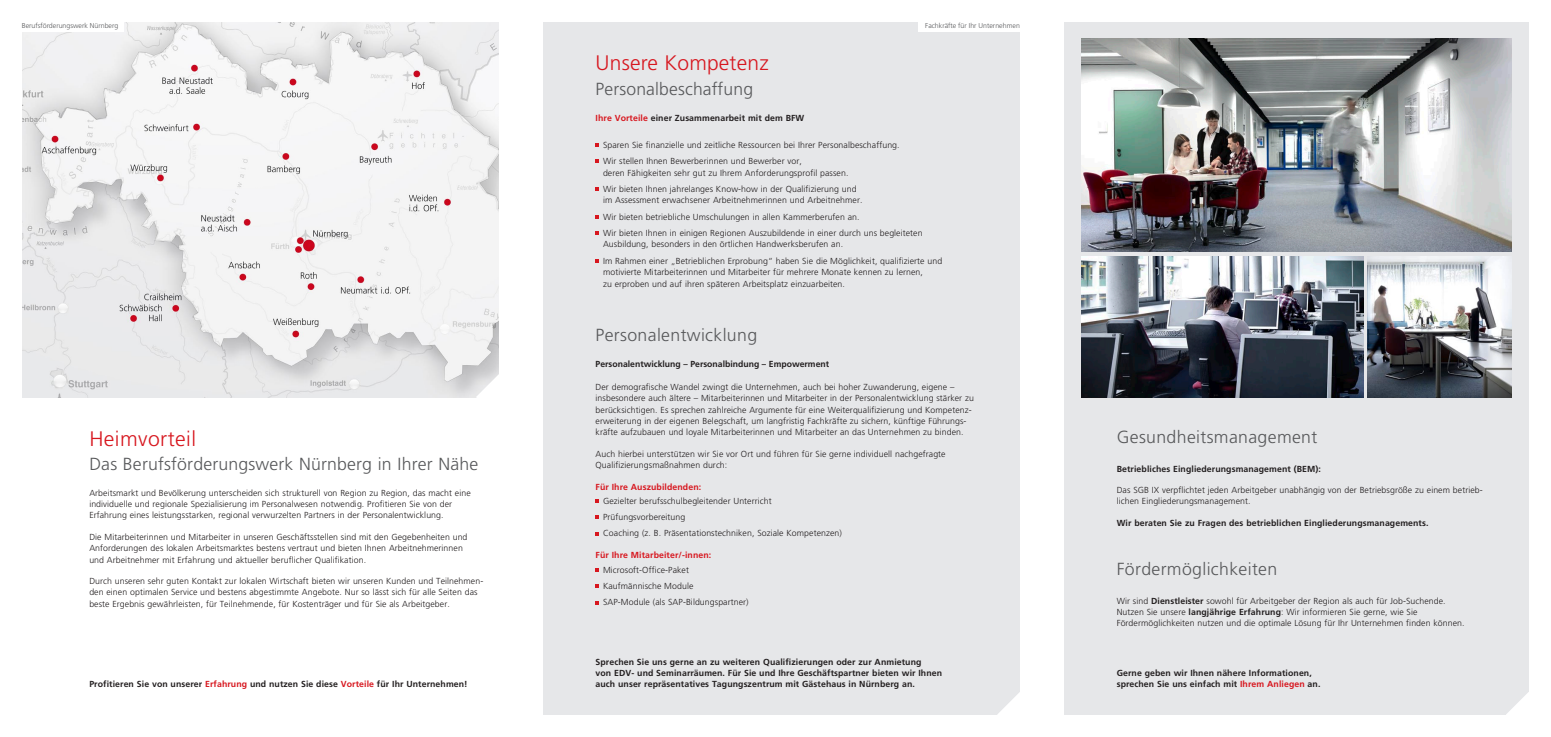
<style>
.page{position:relative;width:1551px;height:737px;background:#fff}
.page>*{position:absolute;margin:0;border:0;box-sizing:border-box;transform-origin:0 0}
.t1{font:300 21px "Frutiger";letter-spacing:.01em;color:#d7171f}
.t2{font:300 17.5px "Frutiger";letter-spacing:.02em;color:#57585a}
.t3{font:300 8.75px/11.4px "Frutiger";letter-spacing:.01em;color:#231f20}
.t4{font:700 8.75px/11.4px "Frutiger";letter-spacing:.01em;color:#231f20}
.t5{font:700 8.75px "Frutiger";letter-spacing:.01em;color:#d7171f}
.t6{font:300 7px "Frutiger";color:#57585a}
.s1{color:#d7171f}
.s2{font-weight:700}
</style>
<div class="page">
<div style="left:1064px;top:22px;width:464px;height:692px;background:#e6e7e9"></div>
<div style="left:543px;top:22px;width:476px;height:692px;background:#e6e7e9"></div>
<img style="left:22px;top:22px;width:477px;height:375px">
<img style="left:1081px;top:38px;width:430px;height:214px">
<img style="left:1367px;top:257px;width:144px;height:140px">
<img style="left:1081px;top:257px;width:281px;height:140px">
<svg style="left:1505px;top:693px;width:23px;height:22px"></svg>
<svg style="left:998px;top:693px;width:21px;height:21px"></svg>
<svg style="left:476px;top:374px;width:23px;height:24px"></svg>
<div style="left:0;top:0;width:124px;height:31px;background:#fff"></div>
<div style="left:918px;top:0;width:112px;height:31px;background:#fff"></div>
<svg style="left:595px;top:143px;width:4px;height:4px"></svg>
<svg style="left:595px;top:160px;width:4px;height:3px"></svg>
<svg style="left:595px;top:187px;width:4px;height:4px"></svg>
<svg style="left:595px;top:215px;width:4px;height:4px"></svg>
<svg style="left:595px;top:231px;width:4px;height:4px"></svg>
<svg style="left:595px;top:259px;width:4px;height:4px"></svg>
<svg style="left:595px;top:499px;width:4px;height:4px"></svg>
<svg style="left:595px;top:515px;width:4px;height:4px"></svg>
<svg style="left:595px;top:532px;width:4px;height:3px"></svg>
<svg style="left:595px;top:568px;width:4px;height:4px"></svg>
<svg style="left:595px;top:584px;width:4px;height:4px"></svg>
<svg style="left:595px;top:601px;width:4px;height:3px"></svg>
<p class="t6" style="left:22px;top:21px;width:98px">Berufsförderungswerk Nürnberg</p>
<h1 class="t1" style="left:89px;top:426px;width:108px">Heimvorteil</h1>
<h2 class="t2" style="left:89px;top:454px;width:390px">Das Berufsförderungswerk Nürnberg in Ihrer Nähe</h2>
<p class="t3" style="left:89px;top:487px;width:383px">Arbeitsmarkt und Bevölkerung unterscheiden sich strukturell von Region zu Region, das macht eine individuelle und regionale Spezialisierung im Personalwesen notwendig. Profitieren Sie von der<br>Erfahrung eines leistungsstarken, regional verwurzelten Partners in der Personalentwicklung.</p>
<p class="t3" style="left:89px;top:531px;width:379px">Die Mitarbeiterinnen und Mitarbeiter in unseren Geschäftsstellen sind mit den Gegebenheiten und<br>Anforderungen des lokalen Arbeitsmarktes bestens vertraut und bieten Ihnen Arbeitnehmerinnen und Arbeitnehmer mit Erfahrung und aktueller beruflicher Qualifikation.</p>
<p class="t3" style="left:89px;top:575px;width:395px">Durch unseren sehr guten Kontakt zur lokalen Wirtschaft bieten wir unseren Kunden und Teilnehmen&shy;den einen optimalen Service und bestens abgestimmte Angebote. Nur so lässt sich für alle Seiten das beste Ergebnis gewährleisten, für Teilnehmende, für Kostenträger und für Sie als Arbeitgeber.</p>
<p class="t4" style="left:89px;top:678px;width:380px">Profitieren Sie von unserer <span class="s1">Erfahrung</span> und nutzen Sie diese <span class="s1">Vorteile</span> für Ihr Unternehmen!</p>
<h1 class="t1" style="left:595px;top:51px;width:175px">Unsere Kompetenz</h1>
<h2 class="t2" style="left:595px;top:79px;width:159px">Personalbeschaffung</h2>
<p class="t4" style="left:595px;top:112px;width:210px"><span class="s1">Ihre Vorteile</span> einer Zusammenarbeit mit dem BFW</p>
<p class="t6" style="left:925px;top:21px;width:96px">Fachkräfte für Ihr Unternehmen</p>
<p class="t3" style="left:603px;top:137px;width:298px;line-height:16.4px">Sparen Sie finanzielle und zeitliche Ressourcen bei Ihrer Personalbeschaffung.<br>Wir stellen Ihnen Bewerberinnen und Bewerber vor,</p>
<p class="t3" style="left:603px;top:164px;width:255px;line-height:16.4px">deren Fähigkeiten sehr gut zu Ihrem Anforderungsprofil passen.<br>Wir bieten Ihnen jahrelanges Know-how in der Qualifizierung und</p>
<p class="t3" style="left:603px;top:192px;width:321px;line-height:16.4px">im Assessment erwachsener Arbeitnehmerinnen und Arbeitnehmer.<br>Wir bieten betriebliche Umschulungen in allen Kammerberufen an.<br>Wir bieten Ihnen in einigen Regionen Auszubildende in einer durch uns begleiteten</p>
<p class="t3" style="left:603px;top:236px;width:341px;line-height:16.4px">Ausbildung, besonders in den örtlichen Handwerksberufen an.<br>Im Rahmen einer „Betrieblichen Erprobung“ haben Sie die Möglichkeit, qualifizierte und</p>
<p class="t3" style="left:603px;top:266px;width:321px">motivierte Mitarbeiterinnen und Mitarbeiter für mehrere Monate kennen zu lernen, zu erproben und auf ihren späteren Arbeitsplatz einzuarbeiten.</p>
<h2 class="t2" style="left:595px;top:325px;width:163px">Personalentwicklung</h2>
<p class="t4" style="left:595px;top:358px;width:235px">Personalentwicklung – Personalbindung – Empowerment</p>
<p class="t3" style="left:595px;top:381px;width:380px">Der demografische Wandel zwingt die Unternehmen, auch bei hoher Zuwanderung, eigene – insbesondere auch ältere – Mitarbeiterinnen und Mitarbeiter in der Personalentwicklung stärker zu berücksichtigen. Es sprechen zahlreiche Argumente für eine Weiterqualifizierung und Kompetenz&shy;erweiterung in der eigenen Belegschaft, um langfristig Fachkräfte zu sichern, künftige Führungs&shy;kräfte aufzubauen und loyale Mitarbeiterinnen und Mitarbeiter an das Unternehmen zu binden.</p>
<p class="t3" style="left:595px;top:448px;width:351px">Auch hierbei unterstützen wir Sie vor Ort und führen für Sie gerne individuell nachgefragte<br>Qualifizierungsmaßnahmen durch:</p>
<p class="t5" style="left:595px;top:481px;width:107px">Für Ihre Auszubildenden:</p>
<p class="t3" style="left:603px;top:492px;width:240px;line-height:16.4px">Gezielter berufsschulbegleitender Unterricht<br>Prüfungsvorbereitung<br>Coaching (z. B. Präsentationstechniken, Soziale Kompetenzen)</p>
<p class="t5" style="left:595px;top:550px;width:117px">Für Ihre Mitarbeiter/-innen:</p>
<p class="t3" style="left:603px;top:561px;width:147px;line-height:16.4px">Microsoft-Office-Paket<br>Kaufmännische Module<br>SAP-Module (als SAP-Bildungspartner)</p>
<p class="t4" style="left:595px;top:656px;width:348px">Sprechen Sie uns gerne an zu weiteren Qualifizierungen oder zur Anmietung<br>von EDV- und Seminarräumen. Für Sie und Ihre Geschäftspartner bieten wir Ihnen auch unser repräsentatives Tagungszentrum mit Gästehaus in Nürnberg an.</p>
<h2 class="t2" style="left:1116px;top:427px;width:202px">Gesundheitsmanagement</h2>
<p class="t4" style="left:1116px;top:463px;width:206px">Betriebliches Eingliederungsmanagement (BEM):</p>
<p class="t3" style="left:1116px;top:484px;width:367px">Das SGB IX verpflichtet jeden Arbeitgeber unabhängig von der Betriebsgröße zu einem betrieb&shy;lichen Eingliederungsmanagement.</p>
<p class="t4" style="left:1116px;top:517px;width:313px">Wir beraten Sie zu Fragen des betrieblichen Eingliederungsmanagements.</p>
<h2 class="t2" style="left:1116px;top:558px;width:162px">Fördermöglichkeiten</h2>
<p class="t3" style="left:1116px;top:595px;width:349px">Wir sind <span class="s2">Dienstleister</span> sowohl für Arbeitgeber der Region als auch für Job-Suchende.<br>Nutzen Sie unsere <span class="s2">langjährige Erfahrung</span>: Wir informieren Sie gerne, wie Sie<br>Fördermöglichkeiten nutzen und die optimale Lösung für Ihr Unternehmen finden können.</p>
<p class="t4" style="left:1116px;top:667px;width:205px">Gerne geben wir Ihnen nähere Informationen, sprechen Sie uns einfach mit <span class="s1">Ihrem Anliegen</span> an.</p>
</div>
